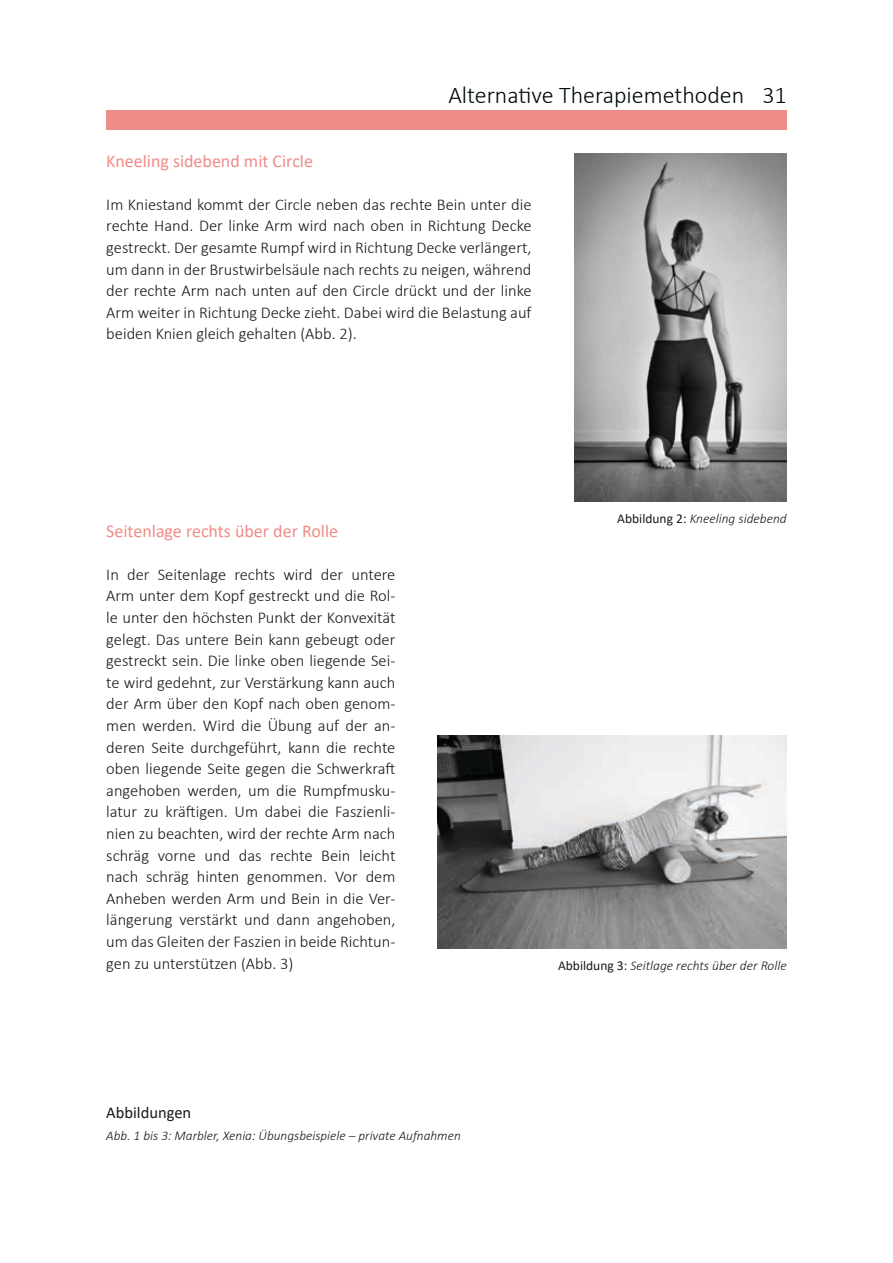
<style>
.page{position:relative;width:893px;height:1263px;background:#fff}
.page>*{position:absolute;margin:0;border:0;box-sizing:border-box;transform-origin:0 0}
.t1{font:300 24px "Calibri";color:#000a09}
.t2{font:18px "Calibri";color:#f08c88}
.t3{font:300 16.5px/21.6px "Calibri";color:#1b1819;text-align:justify}
.t4{font:16.5px "Calibri";color:#1b1819}
.t5{font:italic 300 13.5px "Calibri";color:#1b1819}
.t6{font:italic 300 13.35px "Calibri";color:#1b1819}
.s1{font-weight:400;font-style:normal}
</style>
<div class="page">
<div style="left:106px;top:111px;width:681px;height:19px;background:#f08c88"></div>
<img style="left:574px;top:153px;width:213px;height:349px">
<img style="left:438px;top:736px;width:349px;height:212px">
<h1 class="t1" style="left:448px;top:80px;width:340px">Alternative Therapiemethoden 31</h1>
<p class="t2" style="left:106px;top:148px;width:208px">Kneeling sidebend mit Circle</p>
<p class="t3" style="left:106px;top:193px;width:427px">Im Kniestand kommt der Circle neben das rechte Bein unter die rechte Hand. Der linke Arm wird nach oben in Richtung Decke gestreckt. Der gesamte Rumpf wird in Richtung Decke verlängert, um dann in der Brustwirbelsäule nach rechts zu neigen, während der rechte Arm nach unten auf den Circle drückt und der linke Arm weiter in Richtung Decke zieht. Dabei wird die Belastung auf beiden Knien gleich gehalten (Abb. 2).</p>
<p class="t2" style="left:106px;top:518px;width:233px">Seitenlage rechts über der Rolle</p>
<p class="t3" style="left:106px;top:563px;width:291px">In der Seitenlage rechts wird der untere Arm unter dem Kopf gestreckt und die Rol&shy;le unter den höchsten Punkt der Konvexität gelegt. Das untere Bein kann gebeugt oder gestreckt sein. Die linke oben liegende Sei&shy;te wird gedehnt, zur Verstärkung kann auch der Arm über den Kopf nach oben genom&shy;men werden. Wird die Übung auf der an&shy;deren Seite durchgeführt, kann die rechte oben liegende Seite gegen die Schwerkraft angehoben werden, um die Rumpfmusku&shy;latur zu kräftigen. Um dabei die Faszienli&shy;nien zu beachten, wird der rechte Arm nach schräg vorne und das rechte Bein leicht nach schräg hinten genommen. Vor dem Anheben werden Arm und Bein in die Ver&shy;längerung verstärkt und dann angehoben, um das Gleiten der Faszien in beide Richtun&shy;gen zu unterstützen (Abb. 3)</p>
<p class="t4" style="left:106px;top:1101px;width:86px">Abbildungen</p>
<p class="t6" style="left:106px;top:1127px;width:356px">Abb. 1 bis 3: Marbler, Xenia: Übungsbeispiele – private Aufnahmen</p>
<p class="t5" style="left:617px;top:510px;width:171px"><span class="s1">Abbildung 2:</span> Kneeling sidebend</p>
<p class="t5" style="left:558px;top:957px;width:230px"><span class="s1">Abbildung 3:</span> Seitlage rechts über der Rolle</p>
</div>
